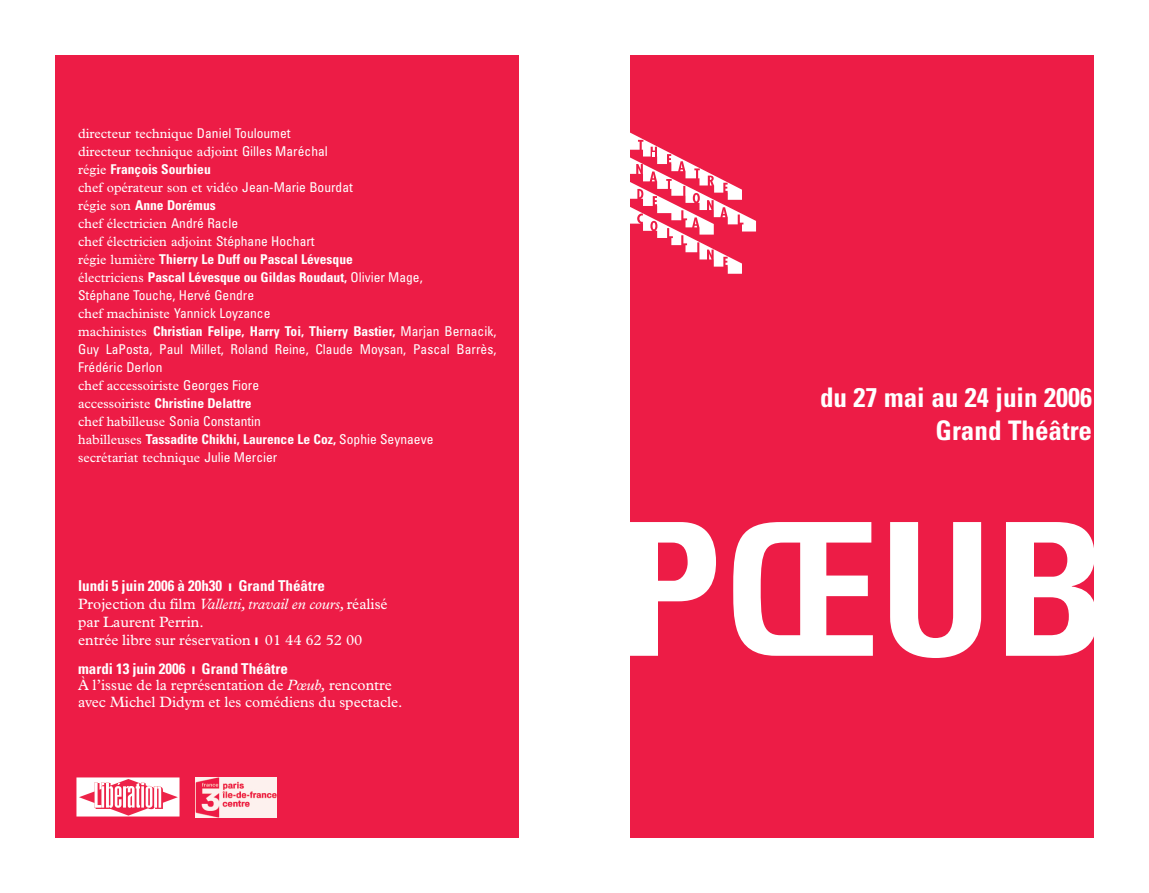
<style>
.page{position:relative;width:1149px;height:893px;background:#fff}
.page>*{position:absolute;margin:0;border:0;box-sizing:border-box;transform-origin:0 0}
.t1{font:700 condensed 185.25px "Univers";color:#fff}
.t2{font:700 condensed 27px/32.4px "Univers";color:#fff;text-align:right}
.t3{font:15px/18.1px "Plantin";color:#fff}
.t4{font:700 condensed 15px "Univers";color:#fff}
.t5{font:condensed 13.5px/18px "Univers";color:#fff}
.t6{font:13.5px/18px "Plantin";color:#fff}
.t7{font:700 condensed 13.5px/18px "Univers";color:#fff}
.s1{font-family:"Univers";font-stretch:condensed}
.s2{font-family:"Plantin";font-weight:400;font-stretch:normal}
.s3{font-family:"Plantin";font-stretch:normal}
.s4{font-weight:700}
.s5{font-weight:400}
.s6{font-style:italic}
.s7{font-family:"Univers";font-weight:700;font-stretch:condensed}
</style>
<div class="page">
<div style="left:55px;top:55px;width:464px;height:783px;background:#ed1c46"></div>
<div style="left:629px;top:55px;width:464px;height:783px;background:#ed1c46"></div>
<svg style="left:629px;top:132px;width:126px;height:142px"></svg>
<img style="left:77px;top:778px;width:102px;height:38px">
<img style="left:196px;top:777px;width:81px;height:41px">
<p class="t6" style="left:78px;top:126px;width:251px">directeur technique <span class="s1">Daniel Touloumet </span>directeur technique adjoint <span class="s1">Gilles Maréchal</span></p>
<p class="t7" style="left:78px;top:161px;width:134px"><span class="s2">régie</span> François Sourbieu</p>
<p class="t6" style="left:78px;top:180px;width:276px">chef opérateur son et vidéo <span class="s1">Jean-Marie Bourdat</span></p>
<p class="t7" style="left:78px;top:197px;width:139px"><span class="s2">régie son</span> Anne Dorémus</p>
<p class="t6" style="left:78px;top:216px;width:238px">chef électricien <span class="s1">André Racle<br></span>chef électricien adjoint <span class="s1">Stéphane Hochart</span></p>
<p class="t5" style="left:78px;top:251px;width:419px"><span class="s3">régie lumière</span> <span class="s4">Thierry Le Duff ou Pascal Lévesque<br></span><span class="s3">électriciens</span> <span class="s4">Pascal Lévesque ou Gildas Roudaut,</span> Olivier Mage,<br>Stéphane Touche, Hervé Gendre<br><span class="s3">chef machiniste</span> Yannick Loyzance<br><span class="s3">machinistes</span> <span class="s4">Christian Felipe, Harry Toi, Thierry Bastier,</span> Marjan Bernacik, Guy LaPosta, Paul Millet, Roland Reine, Claude Moysan, Pascal Barrès, Frédéric Derlon</p>
<p class="t6" style="left:78px;top:378px;width:182px">chef accessoiriste <span class="s1">Georges Fiore</span></p>
<p class="t7" style="left:78px;top:395px;width:357px"><span class="s2">accessoiriste</span> Christine Delattre<br><span class="s2">chef habilleuse</span> <span class="s5">Sonia Constantin<br></span><span class="s2">habilleuses</span> Tassadite Chikhi, Laurence Le Coz, <span class="s5">Sophie Seynaeve</span></p>
<p class="t6" style="left:78px;top:450px;width:201px">secrétariat technique <span class="s1">Julie Mercier</span></p>
<p class="t4" style="left:78px;top:581px;width:248px">lundi 5 juin 2006 à 20h30 ı Grand Théâtre</p>
<p class="t3" style="left:78px;top:596px;width:311px">Projection du film <span class="s6">Valletti,travail en cours,</span>réalisé par Laurent Perrin.<br>entrée libre sur réservation <span class="s7">ı</span> 01 44 62 52 00</p>
<p class="t4" style="left:78px;top:663px;width:211px">mardi 13 juin 2006 ı Grand Théâtre</p>
<p class="t3" style="left:78px;top:678px;width:326px;line-height:16.5px">À l’issue de la représentation de <span class="s6">Pœub,</span> rencontre avec Michel Didym et les comédiens du spectacle.</p>
<h2 class="t2" style="left:819px;top:384px;width:273px">du 27 mai au 24 juin 2006<br>Grand Théâtre</h2>
<h1 class="t1" style="left:618px;top:522px;width:490px">PŒUB</h1>
</div>
